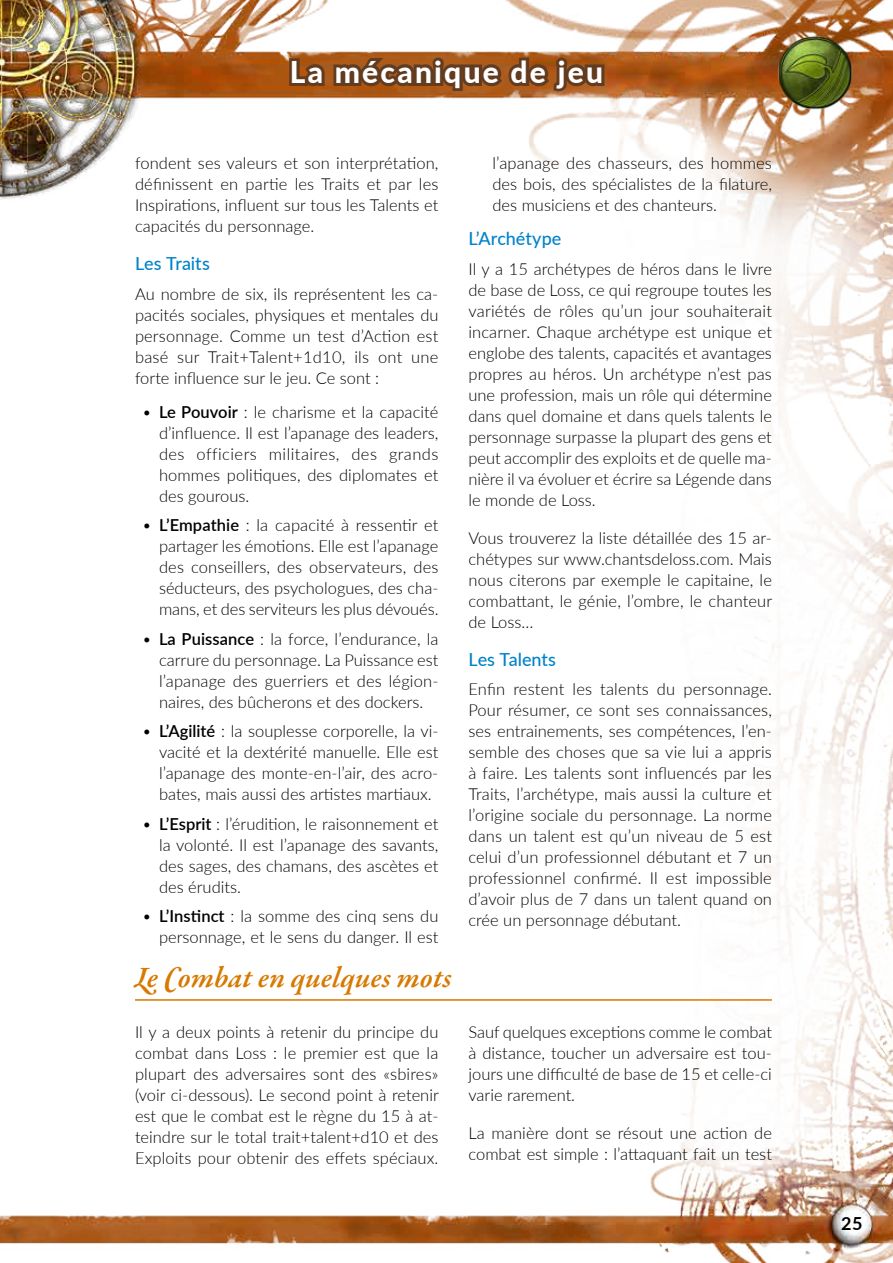
<style>
.page{position:relative;width:893px;height:1263px;background:#fff}
.page>*{position:absolute;margin:0;border:0;box-sizing:border-box;transform-origin:0 0}
.t1{font:italic 600 30px "Garamond Premr Pro";letter-spacing:.005em;color:#d87900}
.t2{font:800 30px "Lato";letter-spacing:.075em;color:#fff}
.t3{font:500 18px "Lato";color:#0082ca}
.t4{font:700 18px "Lato";color:#000}
.t5{font:300 16.5px/21px "Lato";color:#000;text-align:justify}
.s1{font-weight:600}
</style>
<div class="page">
<img style="left:0;top:0;width:893px;height:1263px">
<hr style="left:135px;top:999px;width:637px;height:2px;background:#d87900">
<svg style="left:286px;top:0;width:321px;height:95px"></svg>
<img style="left:773px;top:15px;width:89px;height:126px">
<h1 class="t2" style="left:290px;top:50px;width:315px">La mécanique de jeu</h1>
<p class="t5" style="left:135px;top:152px;width:305px">fondent ses valeurs et son interprétation, définissent en partie les Traits et par les Inspirations, influent sur tous les Talents et capacités du personnage.</p>
<p class="t3" style="left:135px;top:251px;width:76px">Les Traits</p>
<p class="t5" style="left:135px;top:283px;width:305px">Au nombre de six, ils représentent les ca&shy;pacités sociales, physiques et mentales du personnage. Comme un test d’Action est basé sur Trait+Talent+1d10, ils ont une forte influence sur le jeu. Ce sont :</p>
<p class="t5" style="left:159px;top:401px;width:281px;text-indent:-17px">• <span class="s1">Le Pouvoir</span> : le charisme et la capacité d’influence. Il est l’apanage des leaders, des officiers militaires, des grands hommes politiques, des diplomates et des gourous.</p>
<p class="t5" style="left:159px;top:514px;width:281px;text-indent:-17px">• <span class="s1">L’Empathie</span> : la capacité à ressentir et partager les émotions. Elle est l’apanage des conseillers, des observateurs, des séducteurs, des psychologues, des cha&shy;mans, et des serviteurs les plus dévoués.</p>
<p class="t5" style="left:159px;top:628px;width:281px;text-indent:-17px">• <span class="s1">La Puissance</span> : la force, l’endurance, la carrure du personnage. La Puissance est l’apanage des guerriers et des légion&shy;naires, des bûcherons et des dockers.</p>
<p class="t5" style="left:159px;top:720px;width:281px;text-indent:-17px">• <span class="s1">L’Agilité</span> : la souplesse corporelle, la vi&shy;vacité et la dextérité manuelle. Elle est l’apanage des monte-en-l’air, des acro&shy;bates, mais aussi des artistes martiaux.</p>
<p class="t5" style="left:159px;top:813px;width:281px;text-indent:-17px">• <span class="s1">L’Esprit</span> : l’érudition, le raisonnement et la volonté. Il est l’apanage des savants, des sages, des chamans, des ascètes et des érudits.</p>
<p class="t5" style="left:142px;top:905px;width:298px;text-align:right">• <span class="s1">L’Instinct</span> : la somme des cinq sens du personnage, et le sens du danger. Il est</p>
<p class="t5" style="left:492px;top:152px;width:281px">l’apanage des chasseurs, des hommes des bois, des spécialistes de la filature, des musiciens et des chanteurs.</p>
<p class="t3" style="left:468px;top:226px;width:94px">L’Archétype</p>
<p class="t5" style="left:468px;top:258px;width:305px">Il y a 15 archétypes de héros dans le livre de base de Loss, ce qui regroupe toutes les variétés de rôles qu’un jour souhaiterait incarner. Chaque archétype est unique et englobe des talents, capacités et avantages propres au héros. Un archétype n’est pas une profession, mais un rôle qui détermine dans quel domaine et dans quels talents le personnage surpasse la plupart des gens et peut accomplir des exploits et de quelle ma&shy;nière il va évoluer et écrire sa Légende dans le monde de Loss.</p>
<p class="t5" style="left:468px;top:527px;width:305px">Vous trouverez la liste détaillée des 15 ar&shy;chétypes sur www.chantsdeloss.com. Mais nous citerons par exemple le capitaine, le combattant, le génie, l’ombre, le chanteur de Loss…</p>
<p class="t3" style="left:468px;top:646px;width:89px">Les Talents</p>
<p class="t5" style="left:468px;top:678px;width:305px">Enfin restent les talents du personnage.<br>Pour résumer, ce sont ses connaissances, ses entrainements, ses compétences, l’en&shy;semble des choses que sa vie lui a appris à faire. Les talents sont influencés par les Traits, l’archétype, mais aussi la culture et l’origine sociale du personnage. La norme dans un talent est qu’un niveau de 5 est celui d’un professionnel débutant et 7 un professionnel confirmé. Il est impossible d’avoir plus de 7 dans un talent quand on crée un personnage débutant.</p>
<h1 class="t1" style="left:135px;top:959px;width:318px">Le Combat en quelques mots</h1>
<p class="t5" style="left:135px;top:1021px;width:305px">Il y a deux points à retenir du principe du combat dans Loss : le premier est que la plupart des adversaires sont des «sbires» (voir ci-dessous). Le second point à retenir est que le combat est le règne du 15 à at&shy;teindre sur le total trait+talent+d10 et des Exploits pour obtenir des effets spéciaux.</p>
<p class="t5" style="left:468px;top:1021px;width:305px">Sauf quelques exceptions comme le combat à distance, toucher un adversaire est tou&shy;jours une difficulté de base de 15 et celle-ci varie rarement.</p>
<p class="t5" style="left:468px;top:1122px;width:305px">La manière dont se résout une action de combat est simple : l’attaquant fait un test</p>
<p class="t4" style="left:841px;top:1210px;width:23px">25</p>
</div>
